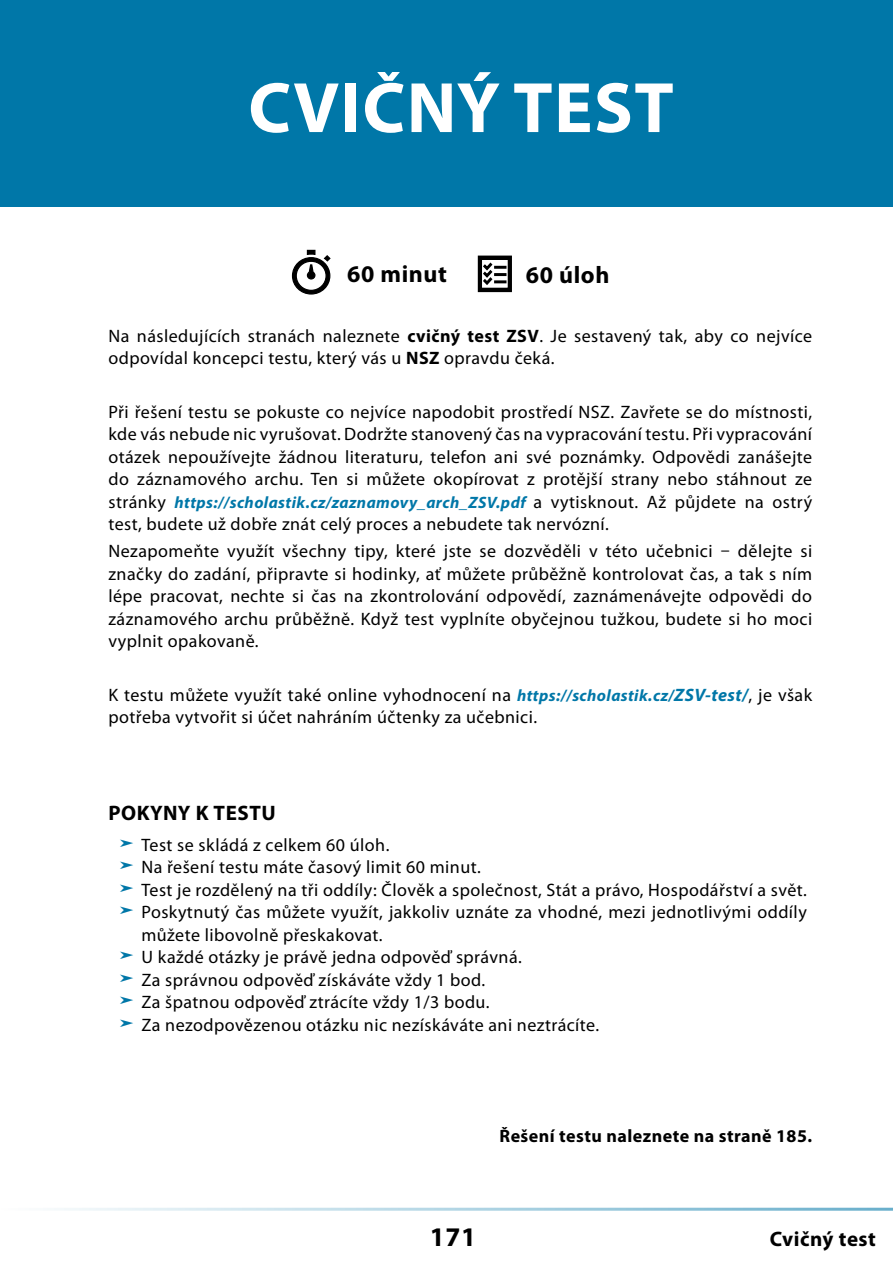
<style>
.page{position:relative;width:893px;height:1263px;background:#fff}
.page>*{position:absolute;margin:0;border:0;box-sizing:border-box;transform-origin:0 0}
.t1{font:700 72px "Myriad Pro";letter-spacing:.02em;color:#fff}
.t2{font:700 27px "Myriad Pro";color:#000}
.t3{font:700 24px "Myriad Pro";letter-spacing:.025em;color:#000}
.t4{font:700 21px "Myriad Pro";letter-spacing:.025em;color:#000}
.t5{font:18px/22.5px "Myriad Pro";letter-spacing:.025em;color:#000}
.t6{font:700 18px "Myriad Pro";letter-spacing:.025em;color:#000}
.t7{font:italic 700 16.5px "Myriad Pro";letter-spacing:.025em;color:#0077a8}
.s1{font-weight:700}
.s2{font-weight:400;font-style:normal;font-size:18px;color:#000}
.s3{font-weight:700;font-style:italic;font-size:16.5px;color:#0077a8}
.s4{font-weight:700;font-style:italic;color:#0077a8}
.s5{font-family:"Arrows";font-size:21px;color:#0077a8}
</style>
<div class="page">
<hr style="left:0;top:1208px;width:893px;height:3px;background:#0077a8">
<div style="left:0;top:0;width:893px;height:207px;background:#0077a8"></div>
<svg style="left:291px;top:249px;width:40px;height:46px"></svg>
<svg style="left:477px;top:255px;width:35px;height:38px"></svg>
<h1 class="t1" style="left:248px;top:61px;width:427px">CVIČNÝ TEST</h1>
<h3 class="t3" style="left:347px;top:259px;width:101px">60 minut</h3>
<h3 class="t3" style="left:526px;top:260px;width:85px">60 úloh</h3>
<p class="t5" style="left:108px;top:324px;width:705px">Na následujících stranách naleznete <span class="s1">cvičný test ZSV</span>. Je sestavený tak, aby co nejvíce odpovídal koncepci testu, který vás u <span class="s1">NSZ</span> opravdu čeká.</p>
<p class="t5" style="left:108px;top:400px;width:705px;text-align:justify">Při řešení testu se pokuste co nejvíce napodobit prostředí NSZ. Zavřete se do místnosti, kde vás nebude nic vyrušovat. Dodržte stanovený čas na vypracování testu. Při vypracování otázek nepoužívejte žádnou literaturu, telefon ani své poznámky. Odpovědi zanášejte do záznamového archu. Ten si můžete okopírovat z protější strany nebo stáhnout ze</p>
<p class="t7" style="left:108px;top:491px;width:705px"><span class="s2">stránky</span> https://scholastik.cz/zaznamovy_arch_ZSV.pdf <span class="s2">a vytisknout. Až půjdete na ostrý</span></p>
<p class="t5" style="left:108px;top:511px;width:705px;line-height:26.7px">test, budete už dobře znát celý proces a nebudete tak nervózní.<br>Nezapomeňte využít všechny tipy, které jste se dozvěděli v této učebnici – dělejte si</p>
<p class="t5" style="left:108px;top:562px;width:705px;text-align:justify">značky do zadání, připravte si hodinky, ať můžete průběžně kontrolovat čas, a tak s ním lépe pracovat, nechte si čas na zkontrolování odpovědí, zaznámenávejte odpovědi do záznamového archu průběžně. Když test vyplníte obyčejnou tužkou, budete si ho moci vyplnit opakovaně.</p>
<p class="t5" style="left:108px;top:683px;width:705px">K testu můžete využít také online vyhodnocení na <span class="s3">https://scholastik.cz/</span><span class="s4">ZSV‑test/</span>, je však potřeba vytvořit si účet nahráním účtenky za učebnici.</p>
<p class="t4" style="left:108px;top:799px;width:169px">POKYNY K TESTU</p>
<p class="t5" style="left:119px;top:833px;width:272px"><span class="s5">a</span> Test se skládá z celkem 60 úloh.</p>
<p class="t5" style="left:119px;top:855px;width:363px"><span class="s5">a</span> Na řešení testu máte časový limit 60 minut.</p>
<p class="t5" style="left:119px;top:878px;width:689px"><span class="s5">a</span> Test je rozdělený na tři oddíly: Člověk a společnost, Stát a právo, Hospodářství a svět.</p>
<p class="t5" style="left:119px;top:900px;width:689px"><span class="s5">a</span> Poskytnutý čas můžete využít, jakkoliv uznáte za vhodné, mezi jednotlivými oddíly</p>
<p class="t5" style="left:141px;top:923px;width:243px">můžete libovolně přeskakovat.</p>
<p class="t5" style="left:119px;top:945px;width:404px"><span class="s5">a</span> U každé otázky je právě jedna odpověď správná.</p>
<p class="t5" style="left:119px;top:968px;width:368px"><span class="s5">a</span> Za správnou odpověď získáváte vždy 1 bod.</p>
<p class="t5" style="left:119px;top:990px;width:372px"><span class="s5">a</span> Za špatnou odpověď ztrácíte vždy 1/3 bodu.</p>
<p class="t5" style="left:119px;top:1013px;width:482px"><span class="s5">a</span> Za nezodpovězenou otázku nic nezískáváte ani neztrácíte.</p>
<p class="t6" style="left:500px;top:1124px;width:314px">Řešení testu naleznete na straně 185.</p>
<h2 class="t2" style="left:430px;top:1219px;width:48px">171</h2>
<p class="t4" style="left:770px;top:1225px;width:108px">Cvičný test</p>
</div>
